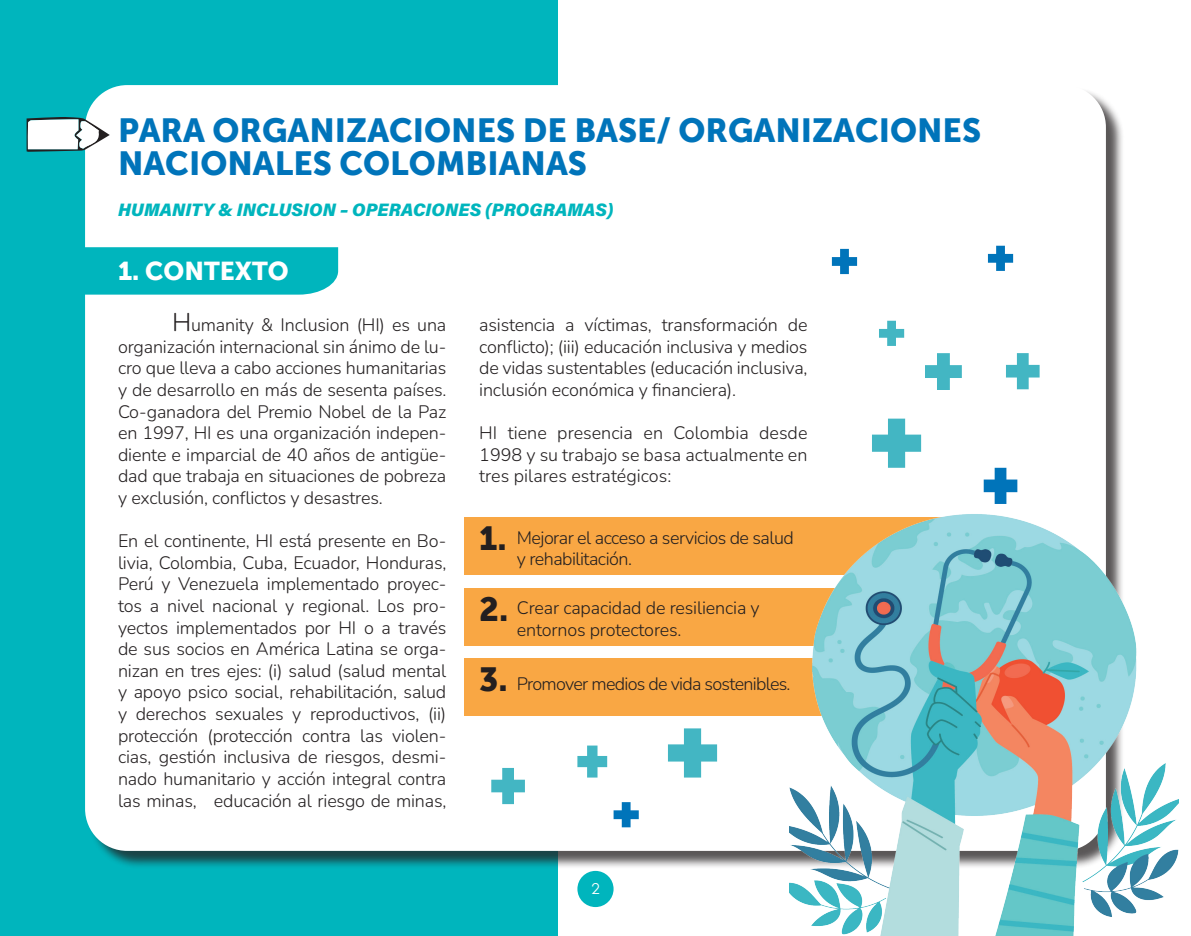
<style>
.page{position:relative;width:1191px;height:936px;background:#fff}
.page>*{position:absolute;margin:0;border:0;box-sizing:border-box;transform-origin:0 0}
.t1{font:33px/33px "Museo Sans W01 900";color:#0074ba}
.t2{font:33px/70.7px "Museo Sans W01 900";color:#231f20;text-align:justify}
.t3{font:25.5px "Museo Sans W01 900";color:#fff}
.t4{font:300 18px/21.6px "Nunito";letter-spacing:-.01em;color:#231f20;text-align:justify}
.t5{font:300 18px/21.6px "Nunito";letter-spacing:-.03em;color:#231f20}
.t6{font:18px "Acumin Variable Concept";letter-spacing:.02em;color:#00b5bd}
.t7{font:300 18px "Nunito";letter-spacing:-.04em;color:#231f20}
.t8{font:15px "Century Gothic";color:#fff}
.s1{font-size:25.5px}
</style>
<div class="page">
<div style="left:0;top:0;width:557px;height:935px;background:#00b5bd"></div>
<div style="left:577px;top:870px;width:36px;height:37px;background:#00b5bd;border-radius:50%"></div>
<div style="left:87px;top:87px;width:1037px;height:782px;background:#231f20;opacity:.75"></div>
<div style="left:85px;top:85px;width:1021px;height:765px;background:#fff;border-radius:42px"></div>
<svg style="left:27px;top:117px;width:83px;height:35px"></svg>
<div style="left:85px;top:247px;width:253px;height:47px;background:#00b5bd"></div>
<div style="left:464px;top:517px;width:505px;height:57px;background:#f9a744"></div>
<div style="left:464px;top:588px;width:442px;height:57px;background:#f9a744"></div>
<div style="left:464px;top:658px;width:477px;height:57px;background:#f9a744"></div>
<img style="left:789px;top:490px;width:389px;height:445px">
<svg style="left:983px;top:468px;width:34px;height:36px"></svg>
<svg style="left:1006px;top:353px;width:33px;height:36px"></svg>
<svg style="left:577px;top:745px;width:30px;height:32px"></svg>
<svg style="left:491px;top:767px;width:34px;height:37px"></svg>
<svg style="left:872px;top:418px;width:49px;height:50px"></svg>
<svg style="left:925px;top:353px;width:36px;height:37px"></svg>
<svg style="left:879px;top:321px;width:25px;height:25px"></svg>
<svg style="left:832px;top:249px;width:25px;height:25px"></svg>
<svg style="left:988px;top:246px;width:25px;height:25px"></svg>
<svg style="left:613px;top:802px;width:26px;height:25px"></svg>
<svg style="left:668px;top:728px;width:49px;height:49px"></svg>
<h1 class="t1" style="left:118px;top:114px;width:864px">PARA ORGANIZACIONES DE BASE/ ORGANIZACIONES<br>NACIONALES COLOMBIANAS</h1>
<p class="t6" style="left:118px;top:198px;width:496px">HUMANITY &amp; INCLUSION – OPERACIONES (PROGRAMAS)</p>
<h2 class="t3" style="left:118px;top:256px;width:172px">1. CONTEXTO</h2>
<p class="t4" style="left:118px;top:313px;width:330px;text-indent:54px"><span class="s1">H</span>umanity &amp; Inclusion (HI) es una organización internacional sin ánimo de lu&shy;cro que lleva a cabo acciones humanitarias y de desarrollo en más de sesenta países.<br>Co-ganadora del Premio Nobel de la Paz en 1997, HI es una organización indepen&shy;diente e imparcial de 40 años de antigüe&shy;dad que trabaja en situaciones de pobreza y exclusión, conflictos y desastres.</p>
<p class="t4" style="left:118px;top:529px;width:330px">En el continente, HI está presente en Bo&shy;livia, Colombia, Cuba, Ecuador, Honduras, Perú y Venezuela implementado proyec&shy;tos a nivel nacional y regional. Los pro&shy;yectos implementados por HI o a través de sus socios en América Latina se orga&shy;nizan en tres ejes: (i) salud (salud mental y apoyo psico social, rehabilitación, salud y derechos sexuales y reproductivos, (ii) protección (protección contra las violen&shy;cias, gestión inclusiva de riesgos, desmi&shy;nado humanitario y acción integral contra las minas, educación al riesgo de minas,</p>
<p class="t4" style="left:479px;top:313px;width:330px">asistencia a víctimas, transformación de conflicto); (iii) educación inclusiva y medios de vidas sustentables (educación inclusiva, inclusión económica y financiera).</p>
<p class="t4" style="left:479px;top:421px;width:330px">HI tiene presencia en Colombia desde 1998 y su trabajo se basa actualmente en tres pilares estratégicos:</p>
<h1 class="t2" style="left:479px;top:503px;width:31px">1.<br>2.<br>3.</h1>
<p class="t5" style="left:517px;top:525px;width:278px">Mejorar el acceso a servicios de salud y rehabilitación.</p>
<p class="t4" style="left:517px;top:596px;width:244px">Crear capacidad de resiliencia y entornos protectores.</p>
<p class="t7" style="left:517px;top:671px;width:275px">Promover medios de vida sostenibles.</p>
<p class="t8" style="left:591px;top:878px;width:10px">2</p>
</div>
